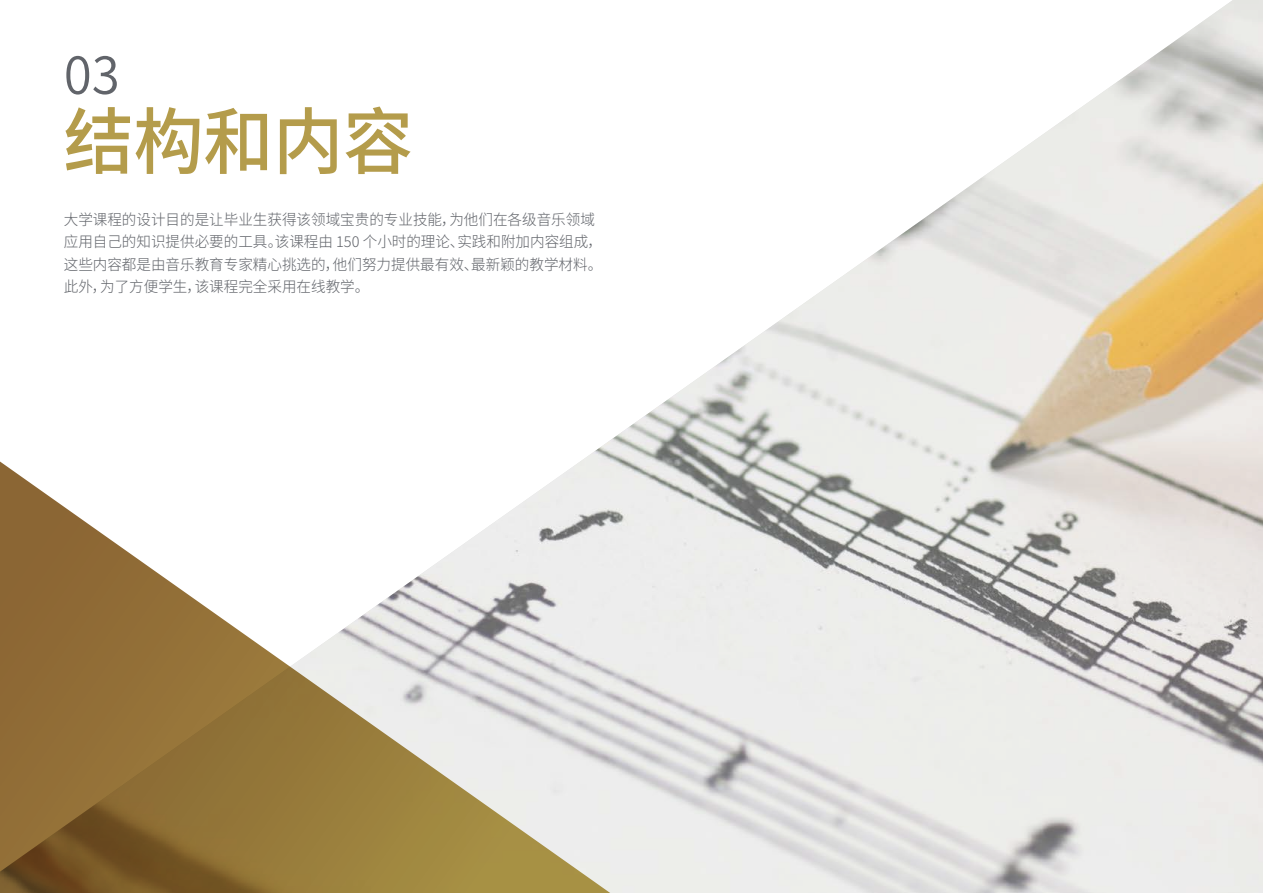
<style>
.page{position:relative;width:1263px;height:893px;background:#fff}
.page>*{position:absolute;margin:0;border:0;box-sizing:border-box;transform-origin:0 0}
.t1{font:500 72px "Source Han Sans CN";color:#b49c4b}
.t2{font:52.5px "Source Han Sans CN";color:#61646a}
.t3{font:300 15px/22.5px "Source Han Sans CN";color:#61646a}
</style>
<div class="page">
<img style="left:602px;top:0;width:661px;height:893px">
<svg style="left:0;top:446px;width:640px;height:447px"></svg>
<h2 class="t2" style="left:64px;top:45px;width:57px">03</h2>
<h1 class="t1" style="left:64px;top:101px;width:351px">结构和内容</h1>
<p class="t3" style="left:64px;top:208px;width:540px">大学课程的设计目的是让毕业生获得该领域宝贵的专业技能，为他们在各级音乐领域应用自己的知识提供必要的工具。该课程由 150 个小时的理论、实践和附加内容组成，这些内容都是由音乐教育专家精心挑选的，他们努力提供最有效、最新颖的教学材料。此外，为了方便学生，该课程完全采用在线教学。</p>
</div>
